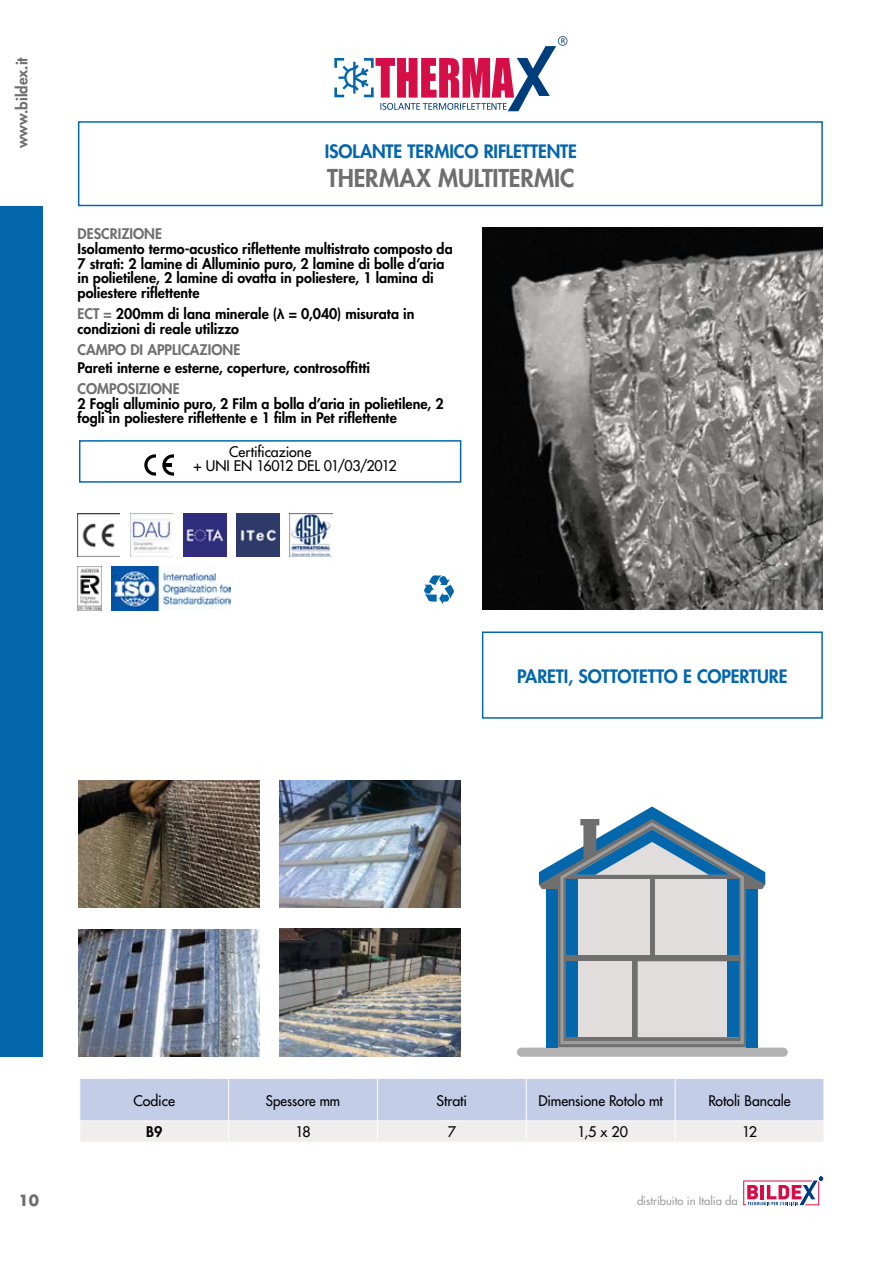
<style>
.page{position:relative;width:893px;height:1263px;background:#fff}
.page>*{position:absolute;margin:0;border:0;box-sizing:border-box;transform-origin:0 0}
.t1{font:800 24px "Futura Std";letter-spacing:-.005em;color:#706f6f}
.t2{font:800 18px "Futura Std";letter-spacing:-.01em;color:#0467ac}
.t3{font:800 15px "Futura Std";color:#706f6f}
.t4{font:700 15px "Futura Std";color:#706f6f}
.t5{font:800 14.25px/14.7px "Futura Std";color:#000}
.t6{font:500 14.25px/13.5px "Futura Std";letter-spacing:-.005em;color:#000}
.t7{font:800 14.25px "Futura Std";color:#706f6f}
.t8{font:500 14.25px "Futura Std";letter-spacing:-.005em;color:#000;scale:.94 1}
.t9{font:500 11.25px "Futura Std";color:#9d9d9c}
.s1{color:#706f6f}
.s2{font-family:"Arial";font-weight:700}
</style>
<div class="page">
<div style="left:0;top:206px;width:43px;height:213px;background:#0467ac"></div>
<div style="left:0;top:631px;width:43px;height:213px;background:#0467ac"></div>
<div style="left:0;top:844px;width:43px;height:213px;background:#0467ac"></div>
<div style="left:0;top:419px;width:43px;height:212px;background:#0467ac"></div>
<svg style="left:743px;top:1177px;width:80px;height:28px"></svg>
<svg style="left:334px;top:36px;width:233px;height:75px"></svg>
<img style="left:483px;top:227px;width:339px;height:382px">
<img style="left:130px;top:514px;width:43px;height:42px">
<img style="left:183px;top:514px;width:43px;height:42px">
<img style="left:237px;top:514px;width:42px;height:42px">
<img style="left:290px;top:514px;width:42px;height:42px">
<img style="left:77px;top:514px;width:43px;height:42px">
<img style="left:77px;top:567px;width:24px;height:43px">
<img style="left:112px;top:567px;width:118px;height:43px">
<img style="left:280px;top:780px;width:181px;height:128px">
<img style="left:280px;top:929px;width:181px;height:128px">
<div style="left:78px;top:121px;width:745px;height:85px;border:2px solid #0467ac"></div>
<div style="left:482px;top:631px;width:341px;height:88px;border:2px solid #0467ac"></div>
<svg style="left:424px;top:575px;width:30px;height:29px"></svg>
<svg style="left:80px;top:1079px;width:744px;height:63px"></svg>
<div style="left:517px;top:1048px;width:271px;height:9px;background:#b3b2b2;border-radius:5px"></div>
<div style="left:546px;top:889px;width:12px;height:159px;background:#0467ac"></div>
<div style="left:746px;top:889px;width:12px;height:159px;background:#0467ac"></div>
<svg style="left:539px;top:806px;width:226px;height:238px"></svg>
<div style="left:79px;top:440px;width:382px;height:43px;border:2px solid #0467ac"></div>
<svg style="left:144px;top:454px;width:12px;height:22px"></svg>
<svg style="left:162px;top:454px;width:12px;height:22px"></svg>
<div style="left:566px;top:879px;width:12px;height:76px;background:#0467ac"></div>
<img style="left:79px;top:780px;width:180px;height:128px">
<img style="left:79px;top:929px;width:180px;height:128px">
<p class="t3" style="left:12px;top:148px;width:93px;rotate:-90deg">www.bildex.it</p>
<p class="t2" style="left:325px;top:140px;width:254px">ISOLANTE TERMICO RIFLETTENTE</p>
<h1 class="t1" style="left:327px;top:163px;width:249px">THERMAX MULTITERMIC</h1>
<p class="t7" style="left:78px;top:225px;width:86px">DESCRIZIONE</p>
<p class="t5" style="left:78px;top:241px;width:377px">Isolamento termo-acustico riflettente multistrato composto da 7 strati: 2 lamine di Alluminio puro, 2 lamine di bolle d’aria in polietilene, 2 lamine di ovatta in poliestere, 1 lamina di poliestere riflettente</p>
<p class="t5" style="left:78px;top:306px;width:338px"><span class="s1">ECT =</span> 200mm di lana minerale (<span class="s2">λ</span> = 0,040) misurata in condizioni di reale utilizzo</p>
<p class="t7" style="left:78px;top:340px;width:164px">CAMPO DI APPLICAZIONE</p>
<p class="t5" style="left:78px;top:360px;width:294px">Pareti interne e esterne, coperture, controsoffitti</p>
<p class="t7" style="left:78px;top:379px;width:104px">COMPOSIZIONE</p>
<p class="t5" style="left:78px;top:396px;width:368px">2 Fogli alluminio puro, 2 Film a bolla d’aria in polietilene, 2 fogli in poliestere riflettente e 1 film in Pet riflettente</p>
<p class="t6" style="left:193px;top:445px;width:205px;text-indent:36px">Certificazione<br>+ UNI EN 16012 DEL 01/03/2012</p>
<p class="t2" style="left:517px;top:664px;width:272px">PARETI, SOTTOTETTO E COPERTURE</p>
<p class="t4" style="left:18px;top:1190px;width:22px">10</p>
<p class="t6" style="left:133px;top:1093px;width:43px">Codice</p>
<p class="t8" style="left:266px;top:1091px;width:81px">Spessore mm</p>
<p class="t6" style="left:437px;top:1093px;width:32px">Strati</p>
<p class="t6" style="left:538px;top:1093px;width:126px">Dimensione Rotolo mt</p>
<p class="t6" style="left:708px;top:1093px;width:84px">Rotoli Bancale</p>
<p class="t5" style="left:146px;top:1125px;width:18px">B9</p>
<p class="t6" style="left:295px;top:1125px;width:17px">18</p>
<p class="t6" style="left:448px;top:1125px;width:10px">7</p>
<p class="t6" style="left:578px;top:1125px;width:52px">1,5 x 20</p>
<p class="t6" style="left:742px;top:1125px;width:16px">12</p>
<p class="t9" style="left:637px;top:1194px;width:102px">distribuito in Italia da</p>
</div>
